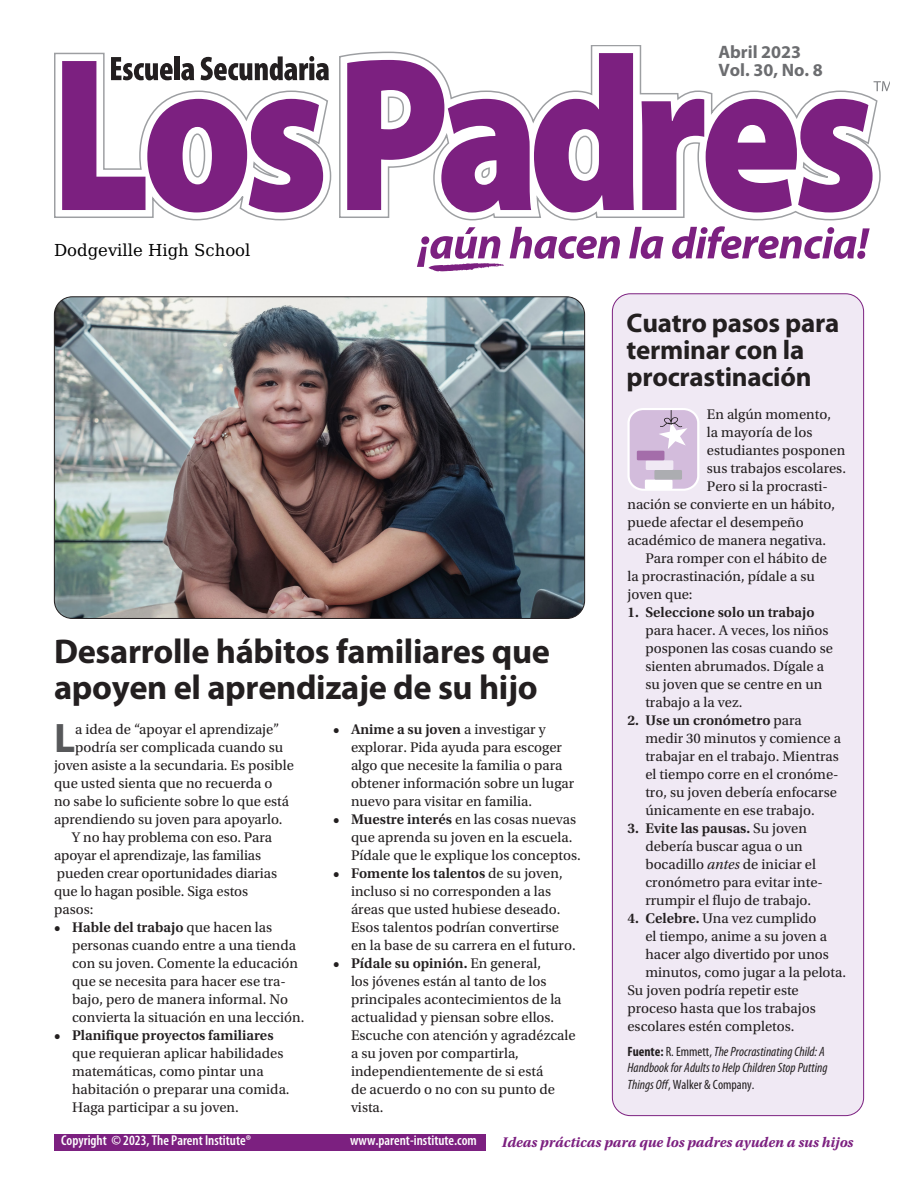
<style>
.page{position:relative;width:918px;height:1188px;background:#fff}
.page>*{position:absolute;margin:0;border:0;box-sizing:border-box;transform-origin:0 0}
.t1{font:700 41.4px "Myriad Pro";color:#57585a}
.t2{font:700 34.5px/36px "Myriad Pro";letter-spacing:-.01em;color:#231f20}
.t3{font:700 27px/27px "Myriad Pro";letter-spacing:-.01em;color:#231f20}
.t4{font:700 18px/18px "Myriad Pro";color:#6c6d70}
.t5{font:16.5px "DejaVu Math Te X Gyre";color:#000}
.t6{font:14.7px/18px "Utopia Std";color:#231f20}
.t7{font:600 14.7px "Utopia Std";color:#231f20}
.t8{font:italic 700 14.7px "Utopia Std";color:#7c2080}
.t9{font:600 condensed 14.25px "Myriad Pro";color:#fff}
.t10{font:italic condensed 13.5px/16.4px "Myriad Pro";color:#231f20}
.s1{font-weight:600}
.s2{font-style:italic}
.s3{font-weight:700;font-style:normal}
.s4{font-style:normal}
</style>
<div class="page">
<svg style="left:417px;top:227px;width:87px;height:44px"></svg>
<svg style="left:510px;top:227px;width:110px;height:32px"></svg>
<svg style="left:629px;top:227px;width:35px;height:32px"></svg>
<svg style="left:672px;top:226px;width:198px;height:33px"></svg>
<svg style="left:54px;top:45px;width:827px;height:176px"></svg>
<svg style="left:347px;top:53px;width:287px;height:159px"></svg>
<svg style="left:642px;top:99px;width:231px;height:113px"></svg>
<svg style="left:62px;top:56px;width:267px;height:156px"></svg>
<svg style="left:874px;top:81px;width:16px;height:10px"></svg>
<div style="left:54px;top:1134px;width:431px;height:16px;background:#7c2080"></div>
<div style="left:612px;top:294px;width:252px;height:822px;background:#f0e9f4;border-radius:18px"></div>
<svg style="left:627px;top:408px;width:72px;height:83px;background:#d7c6de"></svg>
<img style="left:54px;top:298px;width:531px;height:320px">
<p class="t4" style="left:718px;top:42px;width:106px">Abril 2023<br>Vol. 30, No. 8</p>
<p class="t5" style="left:54px;top:243px;width:198px">Dodgeville High School</p>
<h2 class="t2" style="left:54px;top:633px;width:498px">Desarrolle hábitos familiares que apoyen el aprendizaje de su hijo</h2>
<h1 class="t1" style="left:54px;top:711px;width:23px">L</h1>
<p class="t6" style="left:75px;top:720px;width:206px">a idea de “apoyar el aprendizaje”</p>
<p class="t6" style="left:75px;top:738px;width:210px">podría ser complicada cuando su</p>
<p class="t6" style="left:54px;top:756px;width:241px">joven asiste a la secundaria. Es posible</p>
<p class="t6" style="left:54px;top:774px;width:220px">que usted sienta que no recuerda o</p>
<p class="t6" style="left:54px;top:792px;width:237px">no sabe lo suficiente sobre lo que está</p>
<p class="t6" style="left:54px;top:810px;width:230px">aprendiendo su joven para apoyarlo.</p>
<p class="t6" style="left:72px;top:828px;width:202px">Y no hay problema con eso. Para</p>
<p class="t6" style="left:54px;top:846px;width:209px">apoyar el aprendizaje, las familias</p>
<p class="t6" style="left:57px;top:864px;width:222px">pueden crear oportunidades diarias</p>
<p class="t6" style="left:54px;top:882px;width:196px">que lo hagan posible. Siga estos</p>
<p class="t6" style="left:54px;top:900px;width:41px">pasos:</p>
<p class="t6" style="left:72px;top:918px;width:234px;text-indent:-18px"><span class="s1">• Hable del trabajo</span> que hacen las personas cuando entre a una tienda con su joven. Comente la educación que se necesita para hacer ese tra&shy;bajo, pero de manera informal. No convierta la situación en una lección.</p>
<p class="t7" style="left:54px;top:1027px;width:221px">• Planifique proyectos familiares</p>
<p class="t6" style="left:72px;top:1044px;width:219px">que requieran aplicar habilidades matemáticas, como pintar una habitación o preparar una comida.<br>Haga participar a su joven.</p>
<p class="t6" style="left:351px;top:720px;width:225px;text-indent:-18px"><span class="s1">• Anime a su joven</span> a investigar y explorar. Pida ayuda para escoger algo que necesite la familia o para obtener información sobre un lugar nuevo para visitar en familia.</p>
<p class="t6" style="left:351px;top:810px;width:231px;text-indent:-18px"><span class="s1">• Muestre interés</span> en las cosas nuevas que aprenda su joven en la escuela.<br>Pídale que le explique los conceptos.</p>
<p class="t6" style="left:351px;top:864px;width:226px;text-indent:-18px"><span class="s1">• Fomente los talentos</span> de su joven, incluso si no corresponden a las áreas que usted hubiese deseado.<br>Esos talentos podrían convertirse en la base de su carrera en el futuro.</p>
<p class="t6" style="left:351px;top:954px;width:226px;text-indent:-18px"><span class="s1">• Pídale su opinión.</span> En general,<br>los jóvenes están al tanto de los principales acontecimientos de la actualidad y piensan sobre ellos.<br>Escuche con atención y agradézcale a su joven por compartirla, independientemente de si está<br>de acuerdo o no con su punto de vista.</p>
<h3 class="t3" style="left:627px;top:309px;width:214px">Cuatro pasos para terminar con la procrastinación</h3>
<p class="t6" style="left:707px;top:405px;width:126px">En algún momento,</p>
<p class="t6" style="left:707px;top:423px;width:107px">la mayoría de los</p>
<p class="t6" style="left:707px;top:441px;width:140px">estudiantes posponen</p>
<p class="t6" style="left:707px;top:459px;width:141px">sus trabajos escolares.</p>
<p class="t6" style="left:707px;top:477px;width:122px">Pero si la procrasti-</p>
<p class="t6" style="left:627px;top:495px;width:209px">nación se convierte en un hábito,</p>
<p class="t6" style="left:627px;top:513px;width:178px">puede afectar el desempeño</p>
<p class="t6" style="left:627px;top:531px;width:200px">académico de manera negativa.</p>
<p class="t6" style="left:645px;top:549px;width:183px">Para romper con el hábito de</p>
<p class="t6" style="left:627px;top:567px;width:189px">la procrastinación, pídale a su</p>
<p class="t6" style="left:627px;top:585px;width:67px">joven que:</p>
<p class="t7" style="left:627px;top:604px;width:189px">1. Seleccione solo un trabajo</p>
<p class="t6" style="left:645px;top:621px;width:189px">para hacer. A veces, los niños posponen las cosas cuando se sienten abrumados. Dígale a su joven que se centre en un trabajo a la vez.</p>
<p class="t6" style="left:645px;top:711px;width:197px;text-indent:-18px"><span class="s1">2. Use un cronómetro</span> para medir 30 minutos y comience a trabajar en el trabajo. Mientras el tiempo corre en el cronóme&shy;tro, su joven debería enfocarse únicamente en ese trabajo.</p>
<p class="t6" style="left:645px;top:819px;width:179px;text-indent:-18px"><span class="s1">3. Evite las pausas.</span> Su joven debería buscar agua o un bocadillo <span class="s2">antes</span> de iniciar el cronómetro para evitar inte&shy;rrumpir el flujo de trabajo.</p>
<p class="t6" style="left:627px;top:909px;width:191px"><span class="s1">4. Celebre.</span> Una vez cumplido</p>
<p class="t6" style="left:645px;top:927px;width:183px">el tiempo, anime a su joven a</p>
<p class="t6" style="left:645px;top:945px;width:185px">hacer algo divertido por unos</p>
<p class="t6" style="left:645px;top:963px;width:202px">minutos, como jugar a la pelota.</p>
<p class="t6" style="left:627px;top:981px;width:173px">Su joven podría repetir este</p>
<p class="t6" style="left:627px;top:999px;width:190px">proceso hasta que los trabajos</p>
<p class="t6" style="left:627px;top:1017px;width:169px">escolares estén completos.</p>
<p class="t10" style="left:627px;top:1043px;width:202px"><span class="s3">Fuente:</span> <span class="s4">R. Emmett,</span> The Procrastinating Child: A<br>Handbook for Adults to Help Children Stop Putting<br>Things Off<span class="s4">, Walker &amp; Company.</span></p>
<p class="t9" style="left:61px;top:1132px;width:191px">Copyright © 2023, The Parent Institute®</p>
<p class="t9" style="left:350px;top:1132px;width:128px">www.parent-institute.com</p>
<p class="t8" style="left:502px;top:1134px;width:353px">Ideas prácticas para que los padres ayuden a sus hijos</p>
</div>
